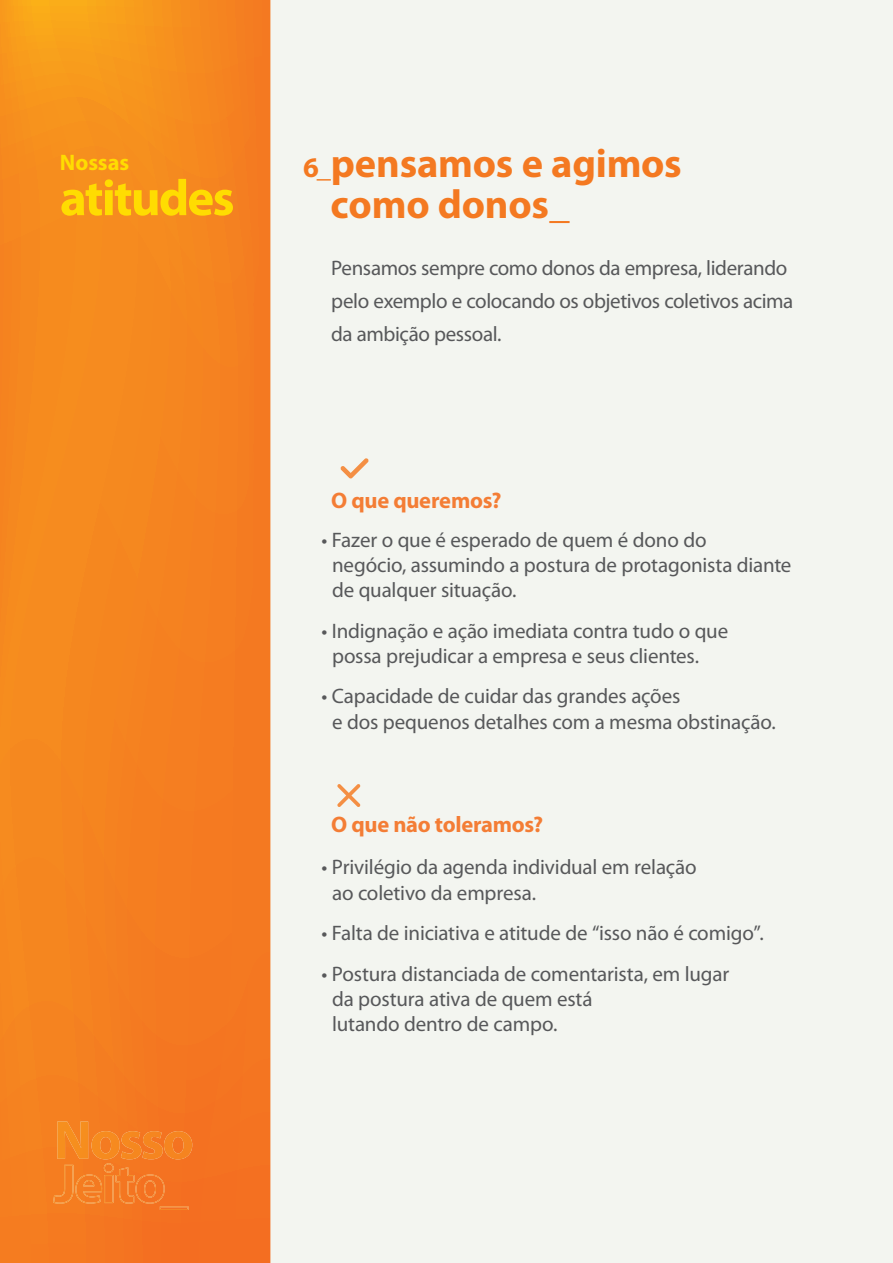
<style>
.page{position:relative;width:893px;height:1263px;background:#f3f5f0}
.page>*{position:absolute;margin:0;border:0;box-sizing:border-box;transform-origin:0 0}
.t1{font:700 51px "Myriad Pro";letter-spacing:-.035em;color:#ffdc01}
.t2{font:700 40.5px/41.4px "Myriad Pro";letter-spacing:-.005em;color:#f47921}
.t3{font:700 22.5px "Myriad Pro";letter-spacing:-.01em;color:#f37d35}
.t4{font:700 22.5px "Myriad Pro";letter-spacing:-.005em;color:#ffdc01}
.t5{font:21px/25.2px "Myriad Pro";letter-spacing:-.01em;color:#57585a}
.s1{font-size:28.5px}
</style>
<div class="page">
<svg style="left:0;top:0;width:270px;height:1263px;background:#f5831f"></svg>
<svg style="left:340px;top:458px;width:29px;height:20px"></svg>
<svg style="left:337px;top:784px;width:23px;height:23px"></svg>
<img style="left:57px;top:1121px;width:31px;height:38px">
<img style="left:92px;top:1131px;width:100px;height:28px">
<img style="left:53px;top:1165px;width:21px;height:39px">
<img style="left:75px;top:1174px;width:27px;height:29px">
<img style="left:104px;top:1163px;width:10px;height:40px">
<img style="left:116px;top:1167px;width:18px;height:36px">
<img style="left:135px;top:1174px;width:30px;height:30px">
<img style="left:160px;top:1206px;width:28px;height:4px">
<p class="t4" style="left:60px;top:149px;width:71px">Nossas</p>
<h2 class="t2" style="left:331px;top:143px;width:353px;text-indent:-28px"><span class="s1">6_</span>pensamos e agimos como donos_</h2>
<p class="t5" style="left:331px;top:251px;width:464px;line-height:33px">Pensamos sempre como donos da empresa, liderando pelo exemplo e colocando os objetivos coletivos acima da ambição pessoal.</p>
<h1 class="t1" style="left:60px;top:169px;width:176px">atitudes</h1>
<p class="t3" style="left:331px;top:488px;width:172px">O que queremos?</p>
<p class="t5" style="left:332px;top:527px;width:461px;text-indent:-10px">• Fazer o que é esperado de quem é dono do<br>negócio, assumindo a postura de protagonista diante de qualquer situação.</p>
<p class="t5" style="left:332px;top:618px;width:398px;text-indent:-10px">• Indignação e ação imediata contra tudo o que possa prejudicar a empresa e seus clientes.</p>
<p class="t5" style="left:332px;top:684px;width:445px;text-indent:-10px">• Capacidade de cuidar das grandes ações<br>e dos pequenos detalhes com a mesma obstinação.</p>
<p class="t3" style="left:331px;top:812px;width:214px">O que não toleramos?</p>
<p class="t5" style="left:332px;top:855px;width:366px;text-indent:-10px">• Privilégio da agenda individual em relação ao coletivo da empresa.</p>
<p class="t5" style="left:322px;top:921px;width:444px">• Falta de iniciativa e atitude de “isso não é comigo”.</p>
<p class="t5" style="left:332px;top:961px;width:399px;text-indent:-10px">• Postura distanciada de comentarista, em lugar da postura ativa de quem está<br>lutando dentro de campo.</p>
</div>
